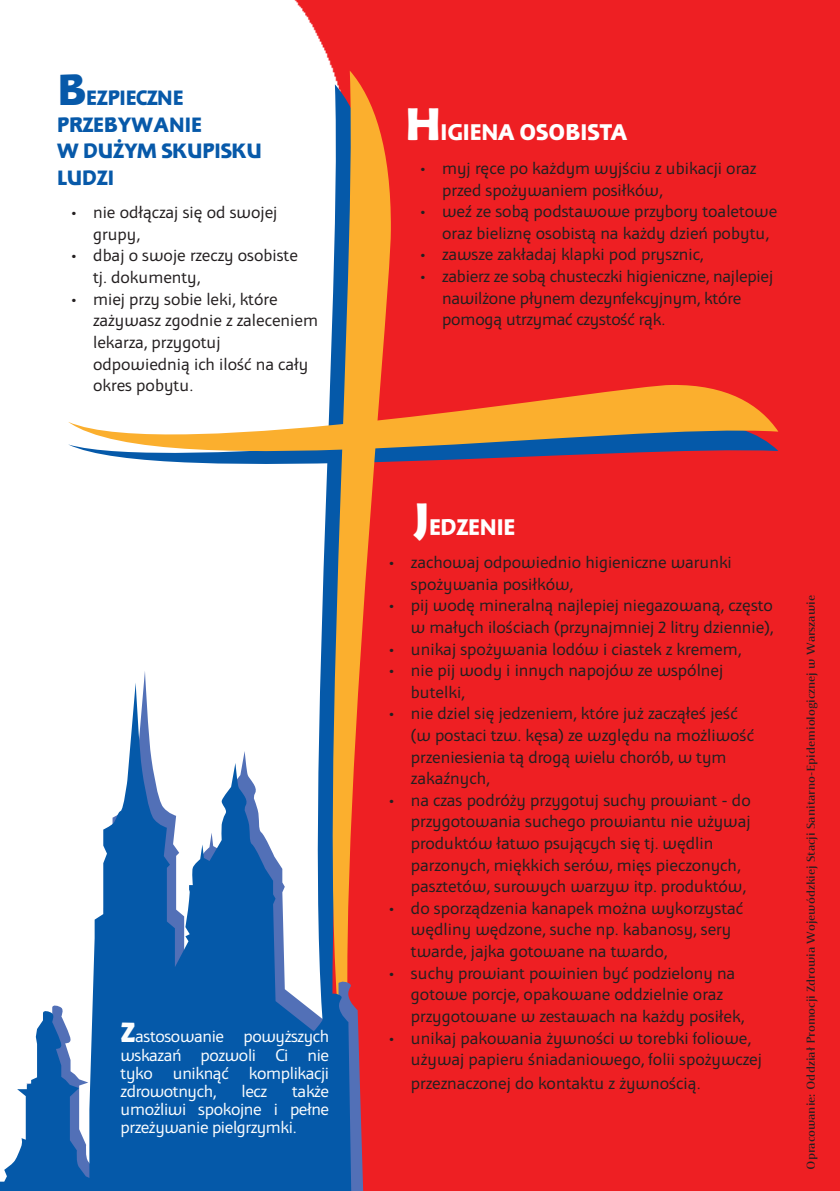
<style>
.page{position:relative;width:840px;height:1191px;background:#fff}
.page>*{position:absolute;margin:0;border:0;box-sizing:border-box;transform-origin:0 0}
.Styl_akapitowy_1{font:700 24px "Apolonia Nova OT";color:#fff}
.Styl_akapitowy_3{font:700 22px/26.4px "Apolonia Nova OT";color:#0759a9}
.t1{font:18px/21.6px "Apolonia Nova OT";color:#231f20}
.t2{font:18px/18px "Apolonia Nova OT";letter-spacing:-.02em;color:#fbfdfe;text-align:justify}
.t3{font:12px "Apolonia 500";color:#231f20}
.s1{font-size:46px}
.s2{font-family:"Apolonia Nova Cienka OT";color:#fff}
.s3{font-family:"Berlin Sans FB Demi";font-weight:700;font-size:28px}
.s4{font-family:"Berlin Sans FB Demi";font-size:46px}
</style>
<div class="page">
<div style="left:294px;top:0;width:545px;height:1191px;background:#ee1f23"></div>
<svg style="left:294px;top:84px;width:82px;height:1061px"></svg>
<svg style="left:301px;top:71px;width:90px;height:1060px"></svg>
<svg style="left:68px;top:384px;width:710px;height:103px"></svg>
<svg style="left:144px;top:670px;width:219px;height:521px"></svg>
<svg style="left:0;top:1005px;width:89px;height:186px"></svg>
<svg style="left:89px;top:682px;width:262px;height:509px;fill:#0559a9"></svg>
<p class="Styl_akapitowy_3" style="left:57px;top:86px;width:146px"><span class="s1">B</span>EZPIECZNE<br>PRZEBYWANIE</p>
<p class="Styl_akapitowy_3" style="left:57px;top:138px;width:206px">W DUŻYM SKUPISKU</p>
<p class="Styl_akapitowy_3" style="left:57px;top:165px;width:59px">LUDZI</p>
<p class="t1" style="left:93px;top:202px;width:186px;text-indent:-23px">• nie odłączaj się od swojej grupy,</p>
<p class="t1" style="left:93px;top:245px;width:206px;text-indent:-23px">• dbaj o swoje rzeczy osobiste tj. dokumenty,</p>
<p class="t1" style="left:93px;top:288px;width:226px;text-indent:-23px">• miej przy sobie leki, które zażywasz zgodnie z zaleceniem lekarza, przygotuj odpowiednią ich ilość na cały okres pobytu.<span class="s2">arszawie</span></p>
<p class="t2" style="left:120px;top:1027px;width:210px"><span class="s3">Z</span>astosowanie powyższych wskazań pozwoli Ci nie tyko uniknąć komplikacji zdrowotnych,</p>
<p class="t2" style="left:120px;top:1081px;width:210px;text-indent:171px">także umożliwi spokojne i pełne przeżywanie pielgrzymki.</p>
<p class="t2" style="left:241px;top:1081px;width:27px">lecz</p>
<p class="Styl_akapitowy_1" style="left:406px;top:119px;width:223px"><span class="s4">H</span>IGIENA OSOBISTA</p>
<p class="t1" style="left:442px;top:157px;width:316px;text-indent:-23px">• myj ręce po każdym wyjściu z ubikacji oraz przed spożywaniem posiłków,</p>
<p class="t1" style="left:442px;top:201px;width:336px;text-indent:-23px">• weź ze sobą podstawowe przybory toaletowe oraz bieliznę osobistą na każdy dzień pobytu,</p>
<p class="t1" style="left:419px;top:244px;width:286px">• zawsze zakładaj klapki pod prysznic,</p>
<p class="t1" style="left:442px;top:265px;width:332px;text-indent:-23px">• zabierz ze sobą chusteczki higieniczne, najlepiej nawilżone płynem dezynfekcyjnym, które pomogą utrzymać czystość rąk.</p>
<p class="Styl_akapitowy_1" style="left:413px;top:513px;width:103px"><span class="s4">J</span>EDZENIE</p>
<p class="t1" style="left:411px;top:551px;width:322px;text-indent:-23px">• zachowaj odpowiednio higieniczne warunki spożywania posiłków,</p>
<p class="t1" style="left:388px;top:595px;width:387px;text-align:right">• pij wodę mineralną najlepiej niegazowaną, często w małych ilościach (przynajmniej 2 litry dziennie),</p>
<p class="t1" style="left:388px;top:638px;width:355px">• unikaj spożywania lodów i ciastek z kremem,</p>
<p class="t1" style="left:411px;top:659px;width:314px;text-indent:-23px">• nie pij wody i innych napojów ze wspólnej butelki,</p>
<p class="t1" style="left:411px;top:703px;width:344px;text-indent:-23px">• nie dziel się jedzeniem, które już zacząłeś jeść (w postaci tzw. kęsa) ze względu na możliwość przeniesienia tą drogą wielu chorób, w tym zakaźnych,</p>
<p class="t1" style="left:411px;top:789px;width:341px;text-indent:-23px">• na czas podróży przygotuj suchy prowiant - do przygotowania suchego prowiantu nie używaj produktów łatwo psujących się tj. wędlin parzonych, miękkich serów, mięs pieczonych, pasztetów, surowych warzyw itp. produktów,</p>
<p class="t1" style="left:411px;top:897px;width:334px;text-indent:-23px">• do sporządzenia kanapek można wykorzystać wędliny wędzone, suche np. kabanosy, sery twarde, jajka gotowane na twardo,</p>
<p class="t1" style="left:411px;top:962px;width:335px;text-indent:-23px">• suchy prowiant powinien być podzielony na gotowe porcje, opakowane oddzielnie oraz przygotowane w zestawach na każdy posiłek,</p>
<p class="t1" style="left:411px;top:1027px;width:352px;text-indent:-23px">• unikaj pakowania żywności w torebki foliowe, używaj papieru śniadaniowego, folii spożywczej</p>
<p class="t1" style="left:411px;top:1072px;width:291px">przeznaczonej do kontaktu z żywnością.</p>
<p class="t3" style="left:803px;top:1169px;width:576px;rotate:-90deg">Opracowanie: Oddział Promocji Zdrowia Wojewódzkiej Stacji Sanitarno-Epidemiologicznej w Warszawie</p>
</div>
